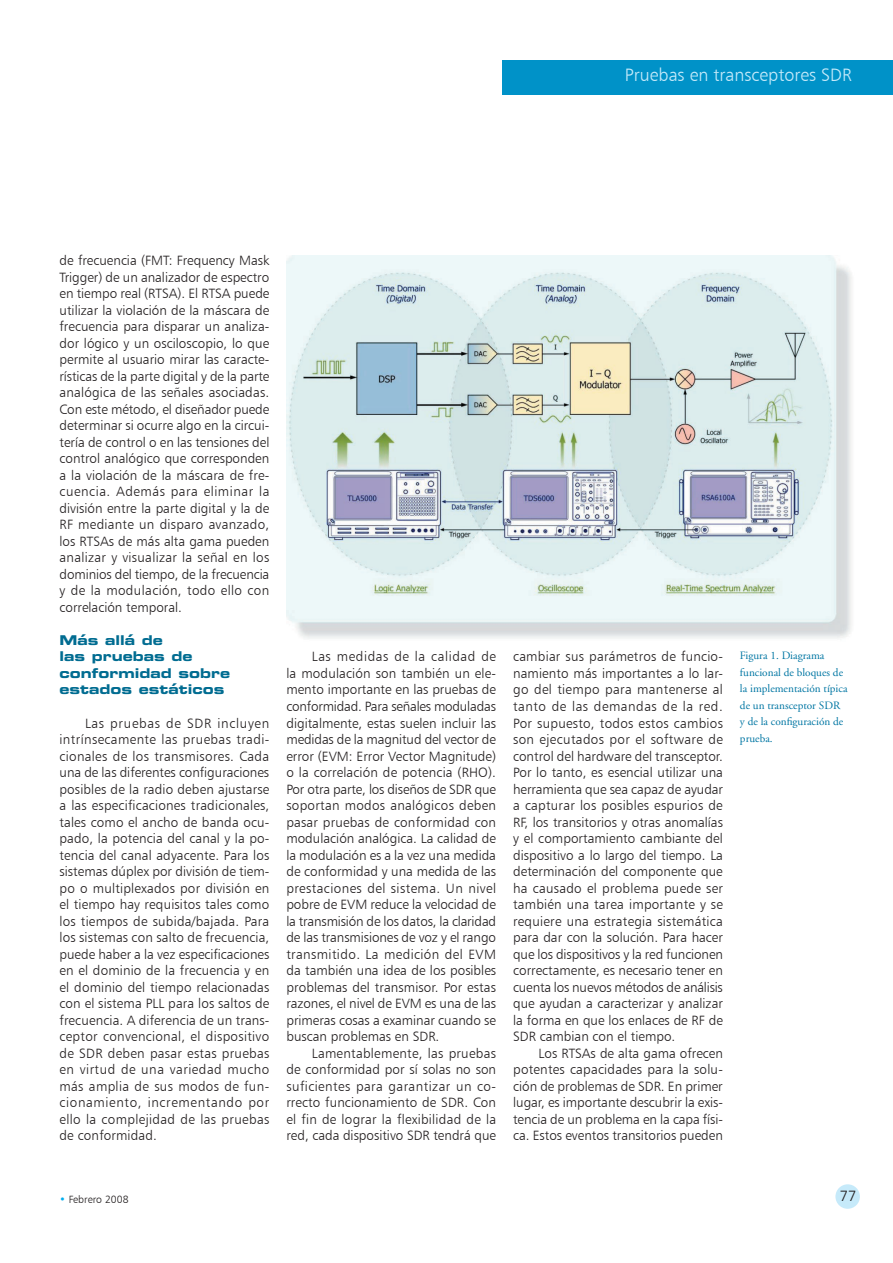
<style>
.page{position:relative;width:893px;height:1263px;background:#fff}
.page>*{position:absolute;margin:0;border:0;box-sizing:border-box;transform-origin:0 0}
.t1{font:18px "Humanist 777 BT Light B";color:#c6eafa}
.t2{font:15px "Humanist 777 BT Light B";color:#231f20}
.t3{font:13.5px/16.5px "Humanist 777 BT Light B";color:#231f20;text-align:justify}
.t4{font:13.5px/16.5px "Eurostile Bold Extended Two";color:#006c91}
.t5{font:11.25px/16.5px "Adobe Garamond";color:#0076a3}
.t6{font:10.5px "Humanist 777 BT Light B";color:#231f20}
.s1{color:#00aeef}
</style>
<div class="page">
<div style="left:502px;top:60px;width:391px;height:34px;background:#0092c8"></div>
<div style="left:835px;top:1184px;width:25px;height:25px;background:#c6eafa;border-radius:50%"></div>
<img style="left:286px;top:255px;width:566px;height:384px">
<h1 class="t1" style="left:625px;top:64px;width:228px">Pruebas en transceptores SDR</h1>
<p class="t3" style="left:60px;top:252px;width:211px">de frecuencia (FMT: Frequency Mask Trigger) de un analizador de espectro en tiempo real (RTSA). El RTSA puede utilizar la violación de la máscara de frecuencia para disparar un analiza&shy;dor lógico y un osciloscopio, lo que permite al usuario mirar las caracte&shy;rísticas de la parte digital y de la parte analógica de las señales asociadas.<br>Con este método, el diseñador puede determinar si ocurre algo en la circui&shy;tería de control o en las tensiones del control analógico que corresponden a la violación de la máscara de fre&shy;cuencia. Además para eliminar la división entre la parte digital y la de RF mediante un disparo avanzado, los RTSAs de más alta gama pueden analizar y visualizar la señal en los dominios del tiempo, de la frecuencia y de la modulación, todo ello con correlación temporal.</p>
<p class="t4" style="left:60px;top:632px;width:172px">Más allá de<br>las pruebas de conformidad sobre estados estáticos</p>
<p class="t3" style="left:60px;top:714px;width:211px;text-indent:26px">Las pruebas de SDR incluyen intrínsecamente las pruebas tradi&shy;cionales de los transmisores. Cada una de las diferentes configuraciones posibles de la radio deben ajustarse a las especificaciones tradicionales, tales como el ancho de banda ocu&shy;pado, la potencia del canal y la po&shy;tencia del canal adyacente. Para los sistemas dúplex por división de tiem&shy;po o multiplexados por división en el tiempo hay requisitos tales como los tiempos de subida/bajada. Para los sistemas con salto de frecuencia, puede haber a la vez especificaciones en el dominio de la frecuencia y en el dominio del tiempo relacionadas con el sistema PLL para los saltos de frecuencia. A diferencia de un trans&shy;ceptor convencional, el dispositivo de SDR deben pasar estas pruebas en virtud de una variedad mucho más amplia de sus modos de fun&shy;cionamiento, incrementando por ello la complejidad de las pruebas de conformidad.</p>
<p class="t3" style="left:286px;top:648px;width:211px;text-indent:26px">Las medidas de la calidad de la modulación son también un ele&shy;mento importante en las pruebas de conformidad. Para señales moduladas digitalmente, estas suelen incluir las medidas de la magnitud del vector de error (EVM: Error Vector Magnitude) o la correlación de potencia (RHO).<br>Por otra parte, los diseños de SDR que soportan modos analógicos deben pasar pruebas de conformidad con modulación analógica. La calidad de la modulación es a la vez una medida de conformidad y una medida de las prestaciones del sistema. Un nivel pobre de EVM reduce la velocidad de la transmisión de los datos, la claridad de las transmisiones de voz y el rango transmitido. La medición del EVM da también una idea de los posibles problemas del transmisor. Por estas razones, el nivel de EVM es una de las primeras cosas a examinar cuando se buscan problemas en SDR.</p>
<p class="t3" style="left:286px;top:1044px;width:211px;text-indent:26px">Lamentablemente, las pruebas de conformidad por sí solas no son suficientes para garantizar un co&shy;rrecto funcionamiento de SDR. Con el fin de lograr la flexibilidad de la red, cada dispositivo SDR tendrá que</p>
<p class="t3" style="left:513px;top:648px;width:211px">cambiar sus parámetros de funcio&shy;namiento más importantes a lo lar&shy;go del tiempo para mantenerse al tanto de las demandas de la red.<br>Por supuesto, todos estos cambios son ejecutados por el software de control del hardware del transceptor.<br>Por lo tanto, es esencial utilizar una herramienta que sea capaz de ayudar a capturar los posibles espurios de RF, los transitorios y otras anomalías y el comportamiento cambiante del dispositivo a lo largo del tiempo. La determinación del componente que ha causado el problema puede ser también una tarea importante y se requiere una estrategia sistemática para dar con la solución. Para hacer que los dispositivos y la red funcionen correctamente, es necesario tener en cuenta los nuevos métodos de análisis que ayudan a caracterizar y analizar la forma en que los enlaces de RF de SDR cambian con el tiempo.</p>
<p class="t3" style="left:513px;top:1044px;width:211px;text-indent:26px">Los RTSAs de alta gama ofrecen potentes capacidades para la solu&shy;ción de problemas de SDR. En primer lugar, es importante descubrir la exis&shy;tencia de un problema en la capa físi&shy;ca. Estos eventos transitorios pueden</p>
<p class="t5" style="left:740px;top:648px;width:109px">Figura 1. Diagrama funcional de bloques de la implementación típica de un transceptor SDR y de la configuración de prueba.</p>
<p class="t6" style="left:60px;top:1193px;width:70px"><span class="s1">•</span> Febrero 2008</p>
<p class="t2" style="left:840px;top:1186px;width:18px">77</p>
</div>
